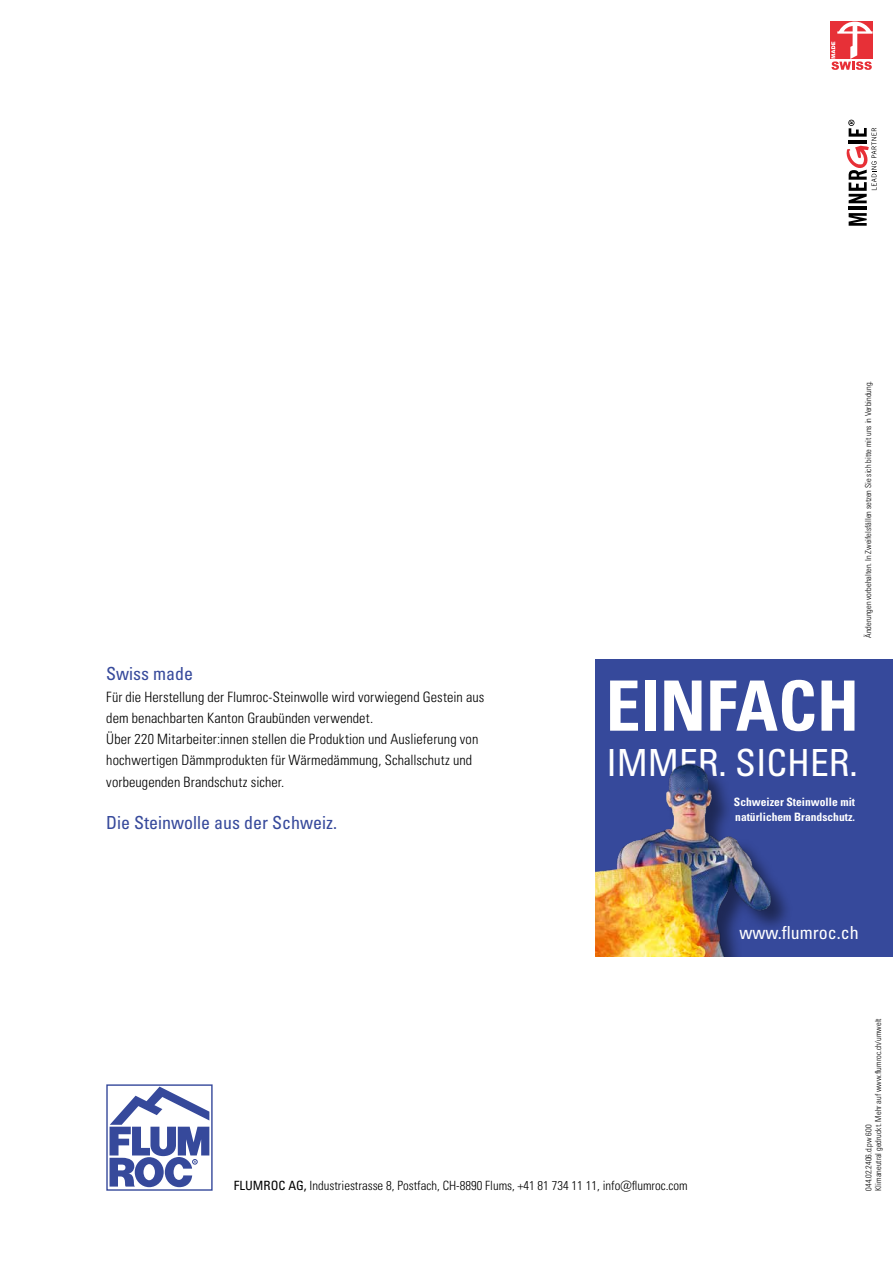
<style>
.page{position:relative;width:893px;height:1263px;background:#fff}
.page>*{position:absolute;margin:0;border:0;box-sizing:border-box;transform-origin:0 0}
.t1{font:700 condensed 69.45px "Univers LT Pro";color:#fff}
.t2{font:condensed 37.35px "Univers LT Pro";color:#fff}
.t3{font:condensed 18px "Univers LT Pro";color:#36499b}
.t4{font:condensed 18px "Univers LT Pro";color:#fff}
.t5{font:300 condensed 14.25px/21.3px "Univers LT Pro";letter-spacing:.005em;color:#000}
.t6{font:300 condensed 12.75px "Univers LT Pro";color:#000}
.t7{font:700 condensed 11.55px/15px "Univers LT Pro";color:#fff}
.t8{font:300 condensed 8.25px/9.9px "Univers LT Pro";color:#000}
.s1{font-weight:400}
</style>
<div class="page">
<div style="left:595px;top:659px;width:298px;height:298px;background:#36499b"></div>
<div style="left:830px;top:21px;width:43px;height:38px;background:#e73037"></div>
<svg style="left:831px;top:21px;width:42px;height:49px"></svg>
<svg style="left:849px;top:213px;width:18px;height:13px"></svg>
<hr style="left:849px;top:207px;width:18px;height:3px;background:#000">
<svg style="left:847px;top:120px;width:29px;height:83px"></svg>
<div style="left:106px;top:1084px;width:107px;height:107px;border:1px solid #36499b"></div>
<svg style="left:110px;top:1086px;width:99px;height:101px"></svg>
<img style="left:595px;top:763px;width:190px;height:194px">
<p class="t3" style="left:106px;top:663px;width:88px">Swiss made</p>
<p class="t5" style="left:106px;top:685px;width:379px">Für die Herstellung der Flumroc-Steinwolle wird vorwiegend Gestein aus dem benachbarten Kanton Graubünden verwendet.<br>Über 220 Mitarbeiter:innen stellen die Produktion und Auslieferung von hochwertigen Dämmprodukten für Wärmedämmung, Schallschutz und vorbeugenden Brandschutz sicher.</p>
<p class="t3" style="left:106px;top:811px;width:232px">Die Steinwolle aus der Schweiz.</p>
<p class="t8" style="left:863px;top:638px;width:259px;rotate:-90deg">Änderungen vorbehalten. In Zweifelsfällen setzen Sie sich bitte mit uns in Verbindung.</p>
<h1 class="t1" style="left:606px;top:663px;width:255px">EINFACH</h1>
<h2 class="t2" style="left:606px;top:739px;width:253px">IMMER. SICHER.</h2>
<p class="t7" style="left:734px;top:794px;width:123px">Schweizer Steinwolle mit natürlichem Brandschutz.</p>
<p class="t4" style="left:740px;top:921px;width:121px">www.flumroc.ch</p>
<p class="t6" style="left:234px;top:1177px;width:455px"><span class="s1">FLUMROC AG,</span> Industriestrasse 8, Postfach, CH-8890 Flums, +41 81 734 11 11, info@flumroc.com</p>
<p class="t8" style="left:863px;top:1191px;width:174px;rotate:-90deg">044.02.2406.d.pw 600<br>Klimaneutral gedruckt. Mehr auf www.flumroc.ch/umwelt</p>
</div>
